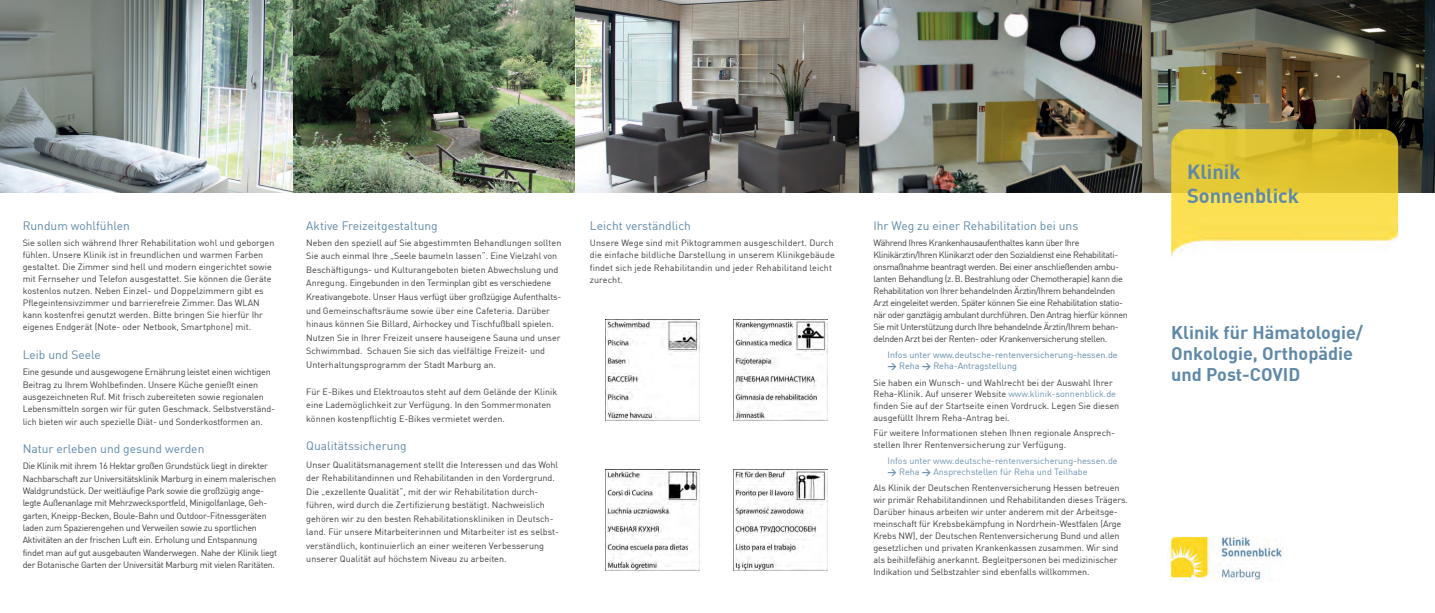
<style>
.page{position:relative;width:1435px;height:613px;background:#fff}
.page>*{position:absolute;margin:0;border:0;box-sizing:border-box;transform-origin:0 0}
.Klinikname_-_Cover_F{font:700 20px "DIN";color:#5f89a8}
.Indikationen_-_Cover{font:700 18px/21px "DIN";color:#5f89a8}
.H1_Fließtext{font:12px "DIN";color:#5f89a8}
.Fließtext{font:9px/13.5px "DIN";letter-spacing:-.01em;color:#3e3e3f}
.Fließtext-2{font:9px/12px "DIN";letter-spacing:-.04em;color:#3e3e3f}
.Fließtext-3{font:9px/12.3px "DIN";letter-spacing:-.03em;color:#3e3e3f}
.Linkangabe{font:9px/10.8px "DIN";color:#3e3e3f}
.Fließtext-4{font:9px/12.5px "DIN";letter-spacing:.01em;color:#3e3e3f}
.Linkangabe-2{font:9px "DIN";color:#6b92af}
.Linkangabe-3{font:9px "DIN";color:#5f89a8}
.s1{font-family:"DIN Bold Expert"}
.s2{color:#6b92af}
</style>
<div class="page">
<img style="left:292px;top:0;width:283px;height:193px">
<img style="left:575px;top:0;width:284px;height:193px">
<img style="left:859px;top:0;width:283px;height:193px">
<img style="left:1142px;top:0;width:292px;height:193px">
<img style="left:1171px;top:129px;width:226px;height:128px">
<img style="left:1169px;top:536px;width:114px;height:44px">
<img style="left:0;top:0;width:292px;height:193px">
<img style="left:733px;top:319px;width:95px;height:101px">
<img style="left:605px;top:319px;width:94px;height:101px">
<img style="left:605px;top:469px;width:94px;height:101px">
<img style="left:733px;top:469px;width:95px;height:101px">
<h1 class="H1_Fließtext" style="left:23px;top:218px;width:109px">Rundum wohlfühlen</h1>
<p class="Fließtext" style="left:23px;top:236px;width:253px;line-height:12px">Sie sollen sich während Ihrer Rehabilitation wohl und geborgen fühlen. Unsere Klinik ist in freundlichen und warmen Farben gestaltet. Die Zimmer sind hell und modern eingerichtet sowie mit Fernseher und Telefon ausgestattet. Sie können die Geräte kostenlos nutzen. Neben Einzel- und Doppelzimmern gibt es Pflegeintensivzimmer und barrierefreie Zimmer. Das WLAN kann kostenfrei genutzt werden. Bitte bringen Sie hierfür Ihr eigenes Endgerät (Note- oder Netbook, Smartphone) mit.</p>
<h1 class="H1_Fließtext" style="left:23px;top:347px;width:80px">Leib und Seele</h1>
<p class="Fließtext" style="left:23px;top:365px;width:254px;line-height:12.4px">Eine gesunde und ausgewogene Ernährung leistet einen wichtigen Beitrag zu Ihrem Wohlbefinden. Unsere Küche genießt einen ausgezeichneten Ruf. Mit frisch zubereiteten sowie regionalen Lebensmitteln sorgen wir für guten Geschmack. Selbstverständ&shy;lich bieten wir auch spezielle Diät- und Sonderkostformen an.</p>
<h1 class="H1_Fließtext" style="left:23px;top:441px;width:183px">Natur erleben und gesund werden</h1>
<p class="Fließtext-3" style="left:23px;top:459px;width:256px">Die Klinik mit ihrem 16 Hektar großen Grundstück liegt in direkter Nachbarschaft zur Universitätsklinik Marburg in einem malerischen Waldgrundstück. Der weitläufige Park sowie die großzügig ange&shy;legte Außenanlage mit Mehrzwecksportfeld, Minigolfanlage, Geh&shy;garten, Kneipp-Becken, Boule-Bahn und Outdoor-Fitnessgeräten laden zum Spazierengehen und Verweilen sowie zu sportlichen Aktivitäten an der frischen Luft ein. Erholung und Entspannung findet man auf gut ausgebauten Wanderwegen. Nahe der Klinik liegt der Botanische Garten der Universität Marburg mit vielen Raritäten.</p>
<h1 class="H1_Fließtext" style="left:306px;top:218px;width:133px">Aktive Freizeitgestaltung</h1>
<p class="Fließtext" style="left:306px;top:235px;width:256px">Neben den speziell auf Sie abgestimmten Behandlungen sollten Sie auch einmal Ihre „Seele baumeln lassen“. Eine Vielzahl von Beschäftigungs- und Kulturangeboten bieten Abwechslung und Anregung. Eingebunden in den Terminplan gibt es verschiedene Kreativangebote. Unser Haus verfügt über großzügige Aufenthalts&shy;und Gemeinschaftsräume sowie über eine Cafeteria. Darüber hinaus können Sie Billard, Airhockey und Tischfußball spielen.<br>Nutzen Sie in Ihrer Freizeit unsere hauseigene Sauna und unser Schwimmbad. Schauen Sie sich das vielfältige Freizeit- und Unterhaltungsprogramm der Stadt Marburg an.</p>
<p class="Fließtext" style="left:306px;top:384px;width:252px">Für E-Bikes und Elektroautos steht auf dem Gelände der Klinik eine Lademöglichkeit zur Verfügung. In den Sommermonaten können kostenpflichtig E-Bikes vermietet werden.</p>
<h1 class="H1_Fließtext" style="left:306px;top:438px;width:102px">Qualitätssicherung</h1>
<p class="Fließtext" style="left:306px;top:457px;width:254px">Unser Qualitätsmanagement stellt die Interessen und das Wohl der Rehabilitandinnen und Rehabilitanden in den Vordergrund.<br>Die „exzellente Qualität“, mit der wir Rehabilitation durch&shy;führen, wird durch die Zertifizierung bestätigt. Nachweislich gehören wir zu den besten Rehabilitationskliniken in Deutsch&shy;land. Für unsere Mitarbeiterinnen und Mitarbeiter ist es selbst&shy;verständlich, kontinuierlich an einer weiteren Verbesserung unserer Qualität auf höchstem Niveau zu arbeiten.</p>
<h1 class="H1_Fließtext" style="left:590px;top:218px;width:103px">Leicht verständlich</h1>
<p class="Fließtext-4" style="left:590px;top:236px;width:246px">Unsere Wege sind mit Piktogrammen ausgeschildert. Durch die einfache bildliche Darstellung in unserem Klinikgebäude findet sich jede Rehabilitandin und jeder Rehabilitand leicht zurecht.</p>
<h1 class="H1_Fließtext" style="left:873px;top:218px;width:206px">Ihr Weg zu einer Rehabilitation bei uns</h1>
<p class="Fließtext-2" style="left:873px;top:236px;width:256px">Während Ihres Krankenhausaufenthaltes kann über Ihre Klinikärztin/Ihren Klinikarzt oder den Sozialdienst eine Rehabilitati&shy;onsmaßnahme beantragt werden. Bei einer anschließenden ambu&shy;lanten Behandlung (z. B. Bestrahlung oder Chemotherapie) kann die Rehabilitation von Ihrer behandelnden Ärztin/Ihrem behandelnden Arzt eingeleitet werden. Später können Sie eine Rehabilitation statio&shy;när oder ganztägig ambulant durchführen. Den Antrag hierfür können Sie mit Unterstützung durch Ihre behandelnde Ärztin/Ihrem behan&shy;delnden Arzt bei der Renten- oder Krankenversicherung stellen.</p>
<p class="Linkangabe-3" style="left:887px;top:349px;width:231px">Infos unter www.deutsche-rentenversicherung-hessen.de</p>
<p class="Linkangabe-3" style="left:887px;top:360px;width:131px"><span class="s1">W</span> Reha <span class="s1">W</span> Reha-Antragstellung</p>
<p class="Linkangabe" style="left:873px;top:376px;width:244px">Sie haben ein Wunsch- und Wahlrecht bei der Auswahl Ihrer<br>Reha-Klinik. Auf unserer Website <span class="s2">www.klinik-sonnenblick.de</span></p>
<p class="Linkangabe" style="left:873px;top:399px;width:247px;line-height:12px">finden Sie auf der Startseite einen Vordruck. Legen Sie diesen ausgefüllt Ihrem Reha-Antrag bei.</p>
<p class="Fließtext" style="left:873px;top:426px;width:243px;line-height:12px">Für weitere Informationen stehen Ihnen regionale Ansprech&shy;stellen Ihrer Rentenversicherung zur Verfügung.</p>
<p class="Linkangabe-2" style="left:887px;top:454px;width:231px">Infos unter www.deutsche-rentenversicherung-hessen.de</p>
<p class="Linkangabe-2" style="left:887px;top:466px;width:201px"><span class="s1">W</span> Reha <span class="s1">W</span> Ansprechstellen für Reha und Teilhabe</p>
<p class="Fließtext" style="left:873px;top:481px;width:256px;line-height:12px">Als Klinik der Deutschen Rentenversicherung Hessen betreuen wir primär Rehabilitandinnen und Rehabilitanden dieses Trägers.<br>Darüber hinaus arbeiten wir unter anderem mit der Arbeitsge&shy;meinschaft für Krebsbekämpfung in Nordrhein-Westfalen (Arge Krebs NW), der Deutschen Rentenversicherung Bund und allen gesetzlichen und privaten Krankenkassen zusammen. Wir sind als beihilfefähig anerkannt. Begleitpersonen bei medizinischer Indikation und Selbstzahler sind ebenfalls willkommen.</p>
<h1 class="Klinikname_-_Cover_F" style="left:1187px;top:159px;width:55px">Klinik</h1>
<h1 class="Klinikname_-_Cover_F" style="left:1187px;top:183px;width:113px">Sonnenblick</h1>
<h2 class="Indikationen_-_Cover" style="left:1171px;top:321px;width:193px">Klinik für Hämatologie/<br>Onkologie, Orthopädie und Post-COVID</h2>
</div>
